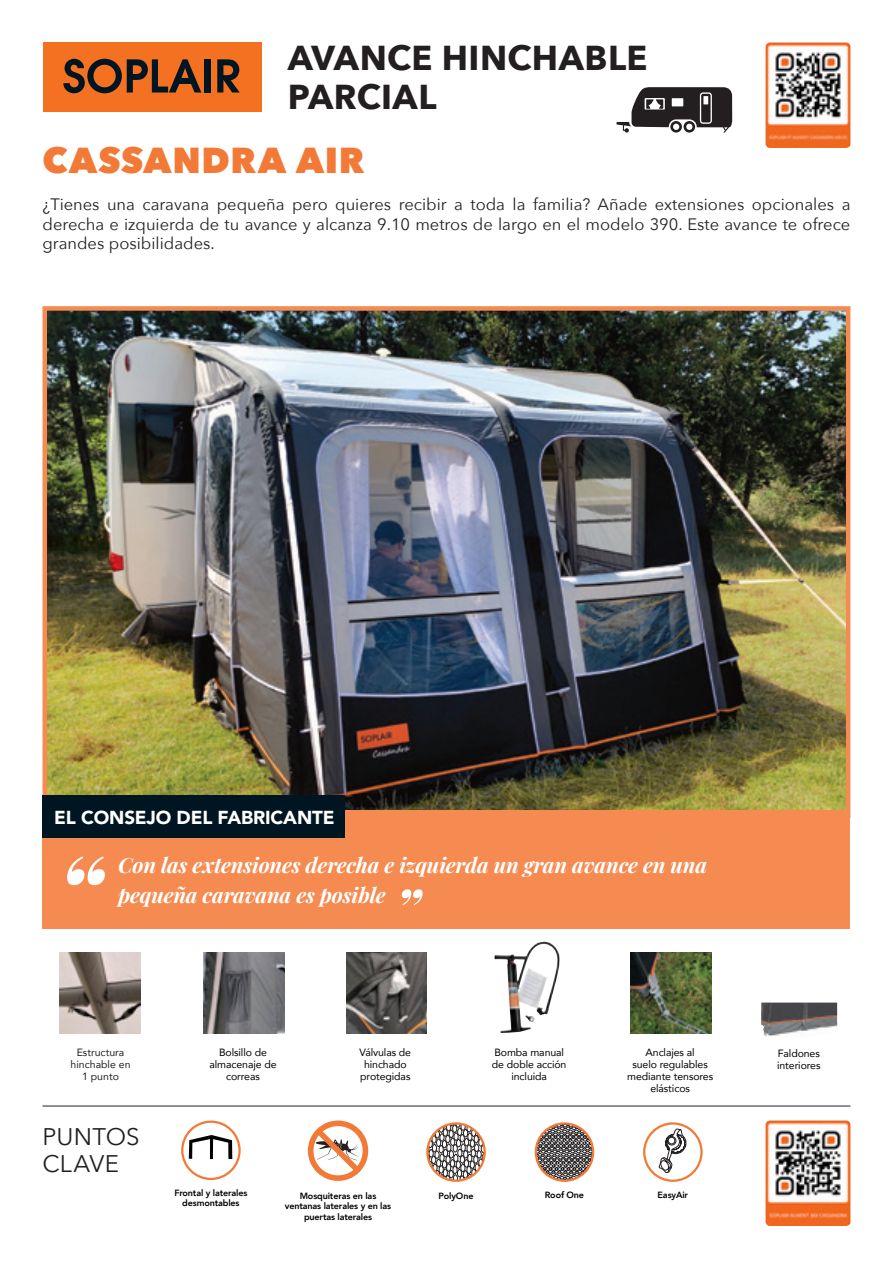
<style>
.page{position:relative;width:893px;height:1263px;background:#fff}
.page>*{position:absolute;margin:0;border:0;box-sizing:border-box;transform-origin:0 0}
.t1{font:italic 700 104.25px "Playfair Display";color:#fff}
.t2{font:italic 700 57.3px "Playfair Display";color:#fff}
.t3{font:800 36px "Avenir Next";letter-spacing:.02em;color:#f37937}
.t4{font:700 34.5px/39px "Avenir Next";letter-spacing:.01em;color:#231f20}
.t5{font:24px/27px "Avenir Next";letter-spacing:.01em;color:#231f20}
.t6{font:italic 700 21px/30px "Playfair Display";letter-spacing:-.01em;color:#fff}
.t7{font:900 18.75px "Avenir";letter-spacing:-.01em;color:#fff}
.t8{font:16.5px/19.5px "Avenir Next";color:#231f20;text-align:justify}
.t9{font:10.5px/12px "Avenir";letter-spacing:-.01em;color:#000001;text-align:center}
.t10{font:10.5px/12px "Avenir";color:#231f20;text-align:center}
.t11{font:800 9px/10.5px "Avenir";letter-spacing:-.015em;color:#000001;text-align:center}
</style>
<div class="page">
<div style="left:43px;top:43px;width:219px;height:69px;background:#f37121"></div>
<svg style="left:63px;top:59px;width:138px;height:34px"></svg>
<div style="left:205px;top:59px;width:6px;height:34px;background:#001522"></div>
<svg style="left:217px;top:59px;width:23px;height:34px"></svg>
<hr style="left:43px;top:1106px;width:807px;height:1px;background:#231f20">
<img style="left:766px;top:1120px;width:84px;height:106px">
<img style="left:48px;top:311px;width:797px;height:499px">
<div style="left:43px;top:306px;width:807px;height:512px;border:4px solid #f68b51"></div>
<div style="left:43px;top:810px;width:807px;height:119px;background:#f68b51"></div>
<div style="left:43px;top:796px;width:302px;height:42px;background:#001522"></div>
<svg style="left:182px;top:1122px;width:58px;height:57px"></svg>
<div style="left:181px;top:1120px;width:60px;height:60px;border:2px solid #f37937;border-radius:50%"></div>
<svg style="left:189px;top:1135px;width:43px;height:24px"></svg>
<svg style="left:308px;top:1120px;width:60px;height:61px"></svg>
<svg style="left:427px;top:1123px;width:58px;height:58px"></svg>
<div style="left:426px;top:1122px;width:60px;height:60px;border:2px solid #f37937;border-radius:50%"></div>
<svg style="left:536px;top:1124px;width:58px;height:57px"></svg>
<div style="left:535px;top:1122px;width:59px;height:60px;border:2px solid #f37937;border-radius:50%"></div>
<svg style="left:644px;top:1123px;width:57px;height:58px"></svg>
<div style="left:643px;top:1122px;width:60px;height:60px;border:2px solid #f37937;border-radius:50%"></div>
<svg style="left:658px;top:1128px;width:29px;height:45px"></svg>
<img style="left:761px;top:1002px;width:73px;height:34px">
<img style="left:346px;top:953px;width:80px;height:80px">
<img style="left:60px;top:953px;width:80px;height:80px">
<img style="left:494px;top:942px;width:66px;height:91px">
<img style="left:631px;top:953px;width:81px;height:80px">
<img style="left:204px;top:953px;width:81px;height:80px">
<svg style="left:617px;top:87px;width:115px;height:46px"></svg>
<img style="left:766px;top:43px;width:84px;height:105px">
<h3 class="t4" style="left:288px;top:37px;width:361px">AVANCE HINCHABLE<br>PARCIAL</h3>
<h3 class="t3" style="left:43px;top:138px;width:323px">CASSANDRA AIR</h3>
<p class="t8" style="left:43px;top:194px;width:809px">¿Tienes una caravana pequeña pero quieres recibir a toda la familia? Añade extensiones opcionales a derecha e izquierda de tu avance y alcanza 9.10 metros de largo en el modelo 390. Este avance te ofrece grandes posibilidades.</p>
<p class="t7" style="left:54px;top:801px;width:282px">EL CONSEJO DEL FABRICANTE</p>
<p class="t6" style="left:118px;top:848px;width:590px">Con las extensiones derecha e izquierda un gran avance en una pequeña caravana es posible</p>
<h1 class="t1" style="left:54px;top:812px;width:50px">“</h1>
<h2 class="t2" style="left:394px;top:865px;width:28px">”</h2>
<p class="t10" style="left:71px;top:1046px;width:61px">Estructura hinchable en<br>1 punto</p>
<p class="t9" style="left:492px;top:1046px;width:76px">Bomba manual de doble acción incluida</p>
<p class="t9" style="left:627px;top:1046px;width:88px">Anclajes al<br>suelo regulables mediante tensores elásticos</p>
<p class="t9" style="left:209px;top:1046px;width:69px">Bolsillo de almacenaje de correas</p>
<p class="t9" style="left:360px;top:1046px;width:53px">Válvulas de hinchado protegidas</p>
<h3 class="t5" style="left:43px;top:1122px;width:99px">PUNTOS<br>CLAVE</h3>
<p class="t11" style="left:174px;top:1187px;width:75px">Frontal y laterales desmontables</p>
<p class="t11" style="left:285px;top:1190px;width:108px">Mosquiteras en las ventanas laterales y en las puertas laterales</p>
<p class="t11" style="left:438px;top:1190px;width:37px">PolyOne</p>
<p class="t11" style="left:545px;top:1189px;width:41px">Roof One</p>
<p class="t11" style="left:658px;top:1189px;width:32px">EasyAir</p>
<p class="t9" style="left:777px;top:1047px;width:45px;text-align:left">Faldones interiores</p>
</div>
